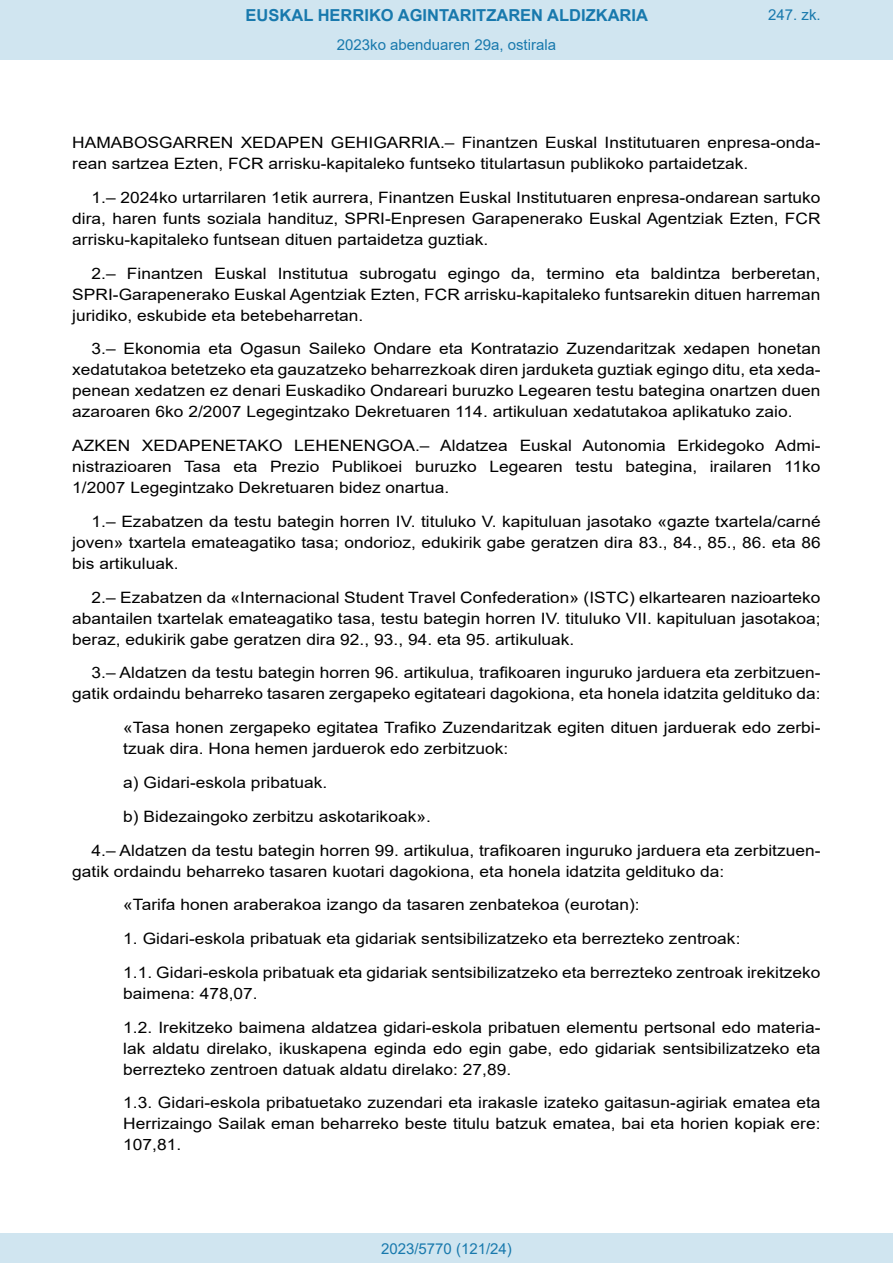
<style>
.page{position:relative;width:893px;height:1263px;background:#fff}
.page>*{position:absolute;margin:0;border:0;box-sizing:border-box;transform-origin:0 0}
.t1{font:700 16.5px "Arial";color:#1879ad}
.BOPVDetalle{font:15.6px/21px "Arial";color:#000;text-align:justify;scale:1.11 1}
.BOPVDetalle2{font:15.6px/21px "Arial";color:#000;scale:1.11 1}
.BOPVDisposicionTitulo{font:15.6px/21px "Arial";color:#000;scale:1.11 1}
.Paginacion_Centro{font:15px "Arial";color:#1879ad}
</style>
<div class="page">
<div style="left:0;top:0;width:893px;height:60px;background:#d0e5f0"></div>
<div style="left:0;top:1233px;width:893px;height:30px;background:#d0e5f0"></div>
<p class="t1" style="left:246px;top:3px;width:404px">EUSKAL HERRIKO AGINTARITZAREN ALDIZKARIA</p>
<p class="Paginacion_Centro" style="left:337px;top:35px;width:221px">2023ko abenduaren 29a, ostirala</p>
<p class="Paginacion_Centro" style="left:768px;top:5px;width:54px">247. zk.</p>
<p class="BOPVDisposicionTitulo" style="left:72px;top:132px;width:676px">HAMABOSGARREN XEDAPEN GEHIGARRIA.– Finantzen Euskal Institutuaren enpresa-onda&shy;rean sartzea Ezten, FCR arrisku-kapitaleko funtseko titulartasun publikoko partaidetzak.</p>
<p class="BOPVDetalle" style="left:72px;top:187px;width:676px;text-indent:19px">1.– 2024ko urtarrilaren 1etik aurrera, Finantzen Euskal Institutuaren enpresa-ondarean sartuko dira, haren funts soziala handituz, SPRI-Enpresen Garapenerako Euskal Agentziak Ezten, FCR arrisku-kapitaleko funtsean dituen partaidetza guztiak.</p>
<p class="BOPVDetalle" style="left:72px;top:263px;width:676px;text-indent:19px">2.– Finantzen Euskal Institutua subrogatu egingo da, termino eta baldintza berberetan, SPRI-Garapenerako Euskal Agentziak Ezten, FCR arrisku-kapitaleko funtsarekin dituen harreman juridiko, eskubide eta betebeharretan.</p>
<p class="BOPVDetalle" style="left:72px;top:338px;width:676px;text-indent:19px">3.– Ekonomia eta Ogasun Saileko Ondare eta Kontratazio Zuzendaritzak xedapen honetan xedatutakoa betetzeko eta gauzatzeko beharrezkoak diren jarduketa guztiak egingo ditu, eta xeda&shy;penean xedatzen ez denari Euskadiko Ondareari buruzko Legearen testu bategina onartzen duen azaroaren 6ko 2/2007 Legegintzako Dekretuaren 114. artikuluan xedatutakoa aplikatuko zaio.</p>
<p class="BOPVDisposicionTitulo" style="left:72px;top:435px;width:676px;text-align:justify">AZKEN XEDAPENETAKO LEHENENGOA.– Aldatzea Euskal Autonomia Erkidegoko Admi&shy;nistrazioaren Tasa eta Prezio Publikoei buruzko Legearen testu bategina, irailaren 11ko 1/2007 Legegintzako Dekretuaren bidez onartua.</p>
<p class="BOPVDetalle" style="left:72px;top:511px;width:676px;text-indent:19px">1.– Ezabatzen da testu bategin horren IV. tituluko V. kapituluan jasotako «gazte txartela/carné joven» txartela emateagatiko tasa; ondorioz, edukirik gabe geratzen dira 83., 84., 85., 86. eta 86 bis artikuluak.</p>
<p class="BOPVDetalle" style="left:72px;top:587px;width:676px;text-indent:19px">2.– Ezabatzen da «Internacional Student Travel Confederation» (ISTC) elkartearen nazioarteko abantailen txartelak emateagatiko tasa, testu bategin horren IV. tituluko VII. kapituluan jasotakoa; beraz, edukirik gabe geratzen dira 92., 93., 94. eta 95. artikuluak.</p>
<p class="BOPVDetalle" style="left:72px;top:662px;width:676px;text-align:right">3.– Aldatzen da testu bategin horren 96. artikulua, trafikoaren inguruko jarduera eta zerbitzuen&shy;gatik ordaindu beharreko tasaren zergapeko egitateari dagokiona, eta honela idatzita geldituko da:</p>
<p class="BOPVDetalle2" style="left:123px;top:717px;width:630px">«Tasa honen zergapeko egitatea Trafiko Zuzendaritzak egiten dituen jarduerak edo zerbi&shy;tzuak dira. Hona hemen jarduerok edo zerbitzuok:</p>
<p class="BOPVDetalle2" style="left:123px;top:772px;width:185px">a) Gidari-eskola pribatuak.</p>
<p class="BOPVDetalle2" style="left:123px;top:806px;width:279px">b) Bidezaingoko zerbitzu askotarikoak».</p>
<p class="BOPVDetalle" style="left:72px;top:839px;width:676px;text-indent:19px">4.– Aldatzen da testu bategin horren 99. artikulua, trafikoaren inguruko jarduera eta zerbitzuen&shy;gatik ordaindu beharreko tasaren kuotari dagokiona, eta honela idatzita geldituko da:</p>
<p class="BOPVDetalle2" style="left:123px;top:894px;width:467px">«Tarifa honen araberakoa izango da tasaren zenbatekoa (eurotan):</p>
<p class="BOPVDetalle2" style="left:123px;top:928px;width:557px">1. Gidari-eskola pribatuak eta gidariak sentsibilizatzeko eta berrezteko zentroak:</p>
<p class="BOPVDetalle2" style="left:123px;top:962px;width:630px">1.1. Gidari-eskola pribatuak eta gidariak sentsibilizatzeko eta berrezteko zentroak irekitzeko baimena: 478,07.</p>
<p class="BOPVDetalle2" style="left:123px;top:1016px;width:630px;text-align:justify">1.2. Irekitzeko baimena aldatzea gidari-eskola pribatuen elementu pertsonal edo materia&shy;lak aldatu direlako, ikuskapena eginda edo egin gabe, edo gidariak sentsibilizatzeko eta berrezteko zentroen datuak aldatu direlako: 27,89.</p>
<p class="BOPVDetalle2" style="left:123px;top:1092px;width:630px;text-align:justify">1.3. Gidari-eskola pribatuetako zuzendari eta irakasle izateko gaitasun-agiriak ematea eta Herrizaingo Sailak eman beharreko beste titulu batzuk ematea, bai eta horien kopiak ere:<br>107,81.</p>
<p class="Paginacion_Centro" style="left:381px;top:1238px;width:132px">2023/5770 (121/24)</p>
</div>
